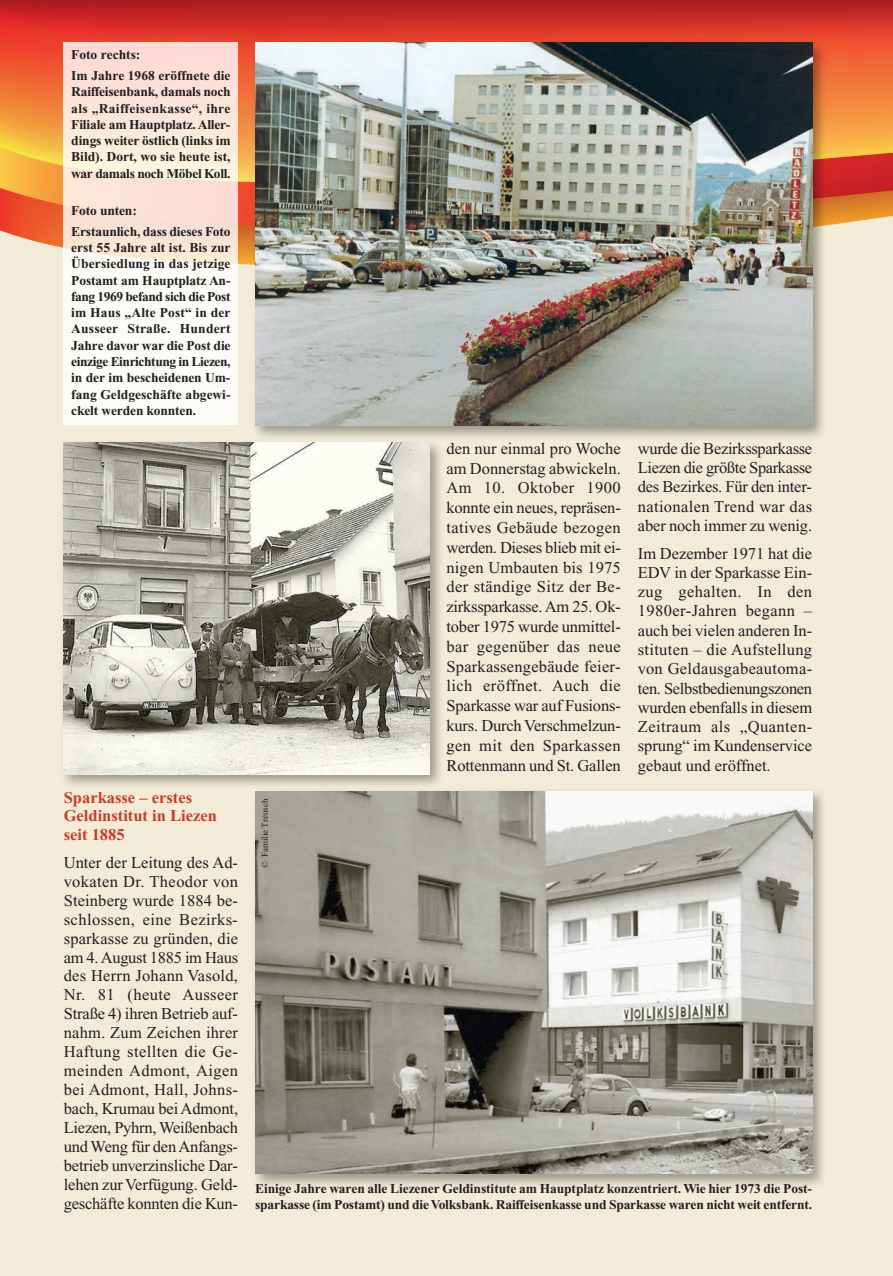
<style>
.page{position:relative;width:893px;height:1276px;background:#f1ebd8}
.page>*{position:absolute;margin:0;border:0;box-sizing:border-box;transform-origin:0 0}
.t1{font:16.5px/18.9px "Times New Roman";letter-spacing:-.005em;color:#231f20;text-align:justify}
.t2{font:700 16.5px/18.9px "Times New Roman";color:#c83c27}
.t3{font:700 13.5px/16.4px "Times New Roman";letter-spacing:-.01em;color:#231f20;text-align:justify}
.t4{font:9px "Times New Roman";color:#231f20}
</style>
<div class="page">
<svg style="left:0;top:230px;width:249px;height:36px"></svg>
<svg style="left:0;top:188px;width:893px;height:42px;background:#e6743e"></svg>
<svg style="left:0;top:0;width:893px;height:188px;background:#d74b2e"></svg>
<img style="left:63px;top:442px;width:377px;height:343px">
<img style="left:64px;top:442px;width:365px;height:332px">
<img style="left:249px;top:36px;width:581px;height:408px">
<img style="left:255px;top:43px;width:557px;height:382px">
<img style="left:256px;top:791px;width:567px;height:394px">
<img style="left:255px;top:791px;width:557px;height:383px">
<div style="left:64px;top:43px;width:174px;height:382px;background:#fff;opacity:.8"></div>
<p class="t3" style="left:71px;top:48px;width:71px">Foto rechts:</p>
<p class="t3" style="left:71px;top:69px;width:161px">Im Jahre 1968 eröffnete die Raiffeisen bank, damals noch als „Raiffeisenkasse“, ihre Filiale am Hauptplatz. Aller&shy;dings weiter östlich (links im Bild). Dort, wo sie heute ist, war damals noch Möbel Koll.</p>
<p class="t3" style="left:71px;top:204px;width:67px">Foto unten:</p>
<p class="t3" style="left:71px;top:224px;width:161px">Erstaunlich, dass dieses Foto erst 55 Jahre alt ist. Bis zur Übersiedlung in das jetzige Postamt am Hauptplatz An&shy;fang 1969 befand sich die Post im Haus „Alte Post“ in der Ausseer Straße. Hundert Jahre davor war die Post die einzige Einrichtung in Liezen, in der im bescheidenen Um&shy;fang Geldgeschäfte abgewi&shy;ckelt werden konnten.</p>
<p class="t2" style="left:64px;top:789px;width:155px">Sparkasse – erstes<br>Geldinstitut in Liezen seit 1885</p>
<p class="t1" style="left:64px;top:854px;width:176px">Unter der Leitung des Ad&shy;vokaten Dr. Theodor von Steinberg wurde 1884 be&shy;schlossen, eine Bezirks&shy;sparkasse zu gründen, die am 4. August 1885 im Haus des Herrn Johann Vasold, Nr. 81 (heute Ausseer Straße 4) ihren Betrieb auf&shy;nahm. Zum Zeichen ihrer Haftung stellten die Ge&shy;meinden Admont, Aigen bei Admont, Hall, Johns&shy;bach, Krumau bei Admont, Liezen, Pyhrn, Weißenbach und Weng für den Anfangs&shy;betrieb unverzinsliche Dar&shy;lehen zur Verfügung. Geld&shy;geschäfte konnten die Kun-</p>
<p class="t4" style="left:262px;top:868px;width:71px;rotate:-90deg">© Familie Treusch</p>
<p class="t1" style="left:446px;top:440px;width:176px;line-height:19.8px">den nur einmal pro Woche am Donnerstag abwickeln.<br>Am 10. Oktober 1900 konnte ein neues, repräsen&shy;tatives Gebäude bezogen werden. Dieses blieb mit ei&shy;nigen Umbauten bis 1975 der ständige Sitz der Be&shy;zirkssparkasse. Am 25. Ok&shy;tober 1975 wurde unmittel&shy;bar gegenüber das neue Sparkassengebäude feier&shy;lich eröffnet. Auch die Sparkasse war auf Fusions&shy;kurs. Durch Verschmelzun&shy;gen mit den Sparkassen Rottenmann und St. Gallen</p>
<p class="t1" style="left:638px;top:440px;width:176px">wurde die Bezirkssparkasse Liezen die größte Sparkasse des Bezirkes. Für den inter&shy;nationalen Trend war das aber noch immer zu wenig.</p>
<p class="t1" style="left:638px;top:545px;width:176px">Im Dezember 1971 hat die EDV in der Sparkasse Ein&shy;zug gehalten. In den 1980er-Jahren begann – auch bei vielen anderen In&shy;stituten – die Aufstellung von Geldausgabeautoma&shy;ten. Selbstbedienungszonen wurden ebenfalls in diesem Zeitraum als „Quanten&shy;sprung“ im Kundenservice gebaut und eröffnet.</p>
<p class="t3" style="left:255px;top:1182px;width:559px">Einige Jahre waren alle Liezener Geldinstitute am Hauptplatz konzentriert. Wie hier 1973 die Post&shy;sparkasse (im Postamt) und die Volksbank. Raiffeisenkasse und Sparkasse waren nicht weit entfernt.</p>
</div>
